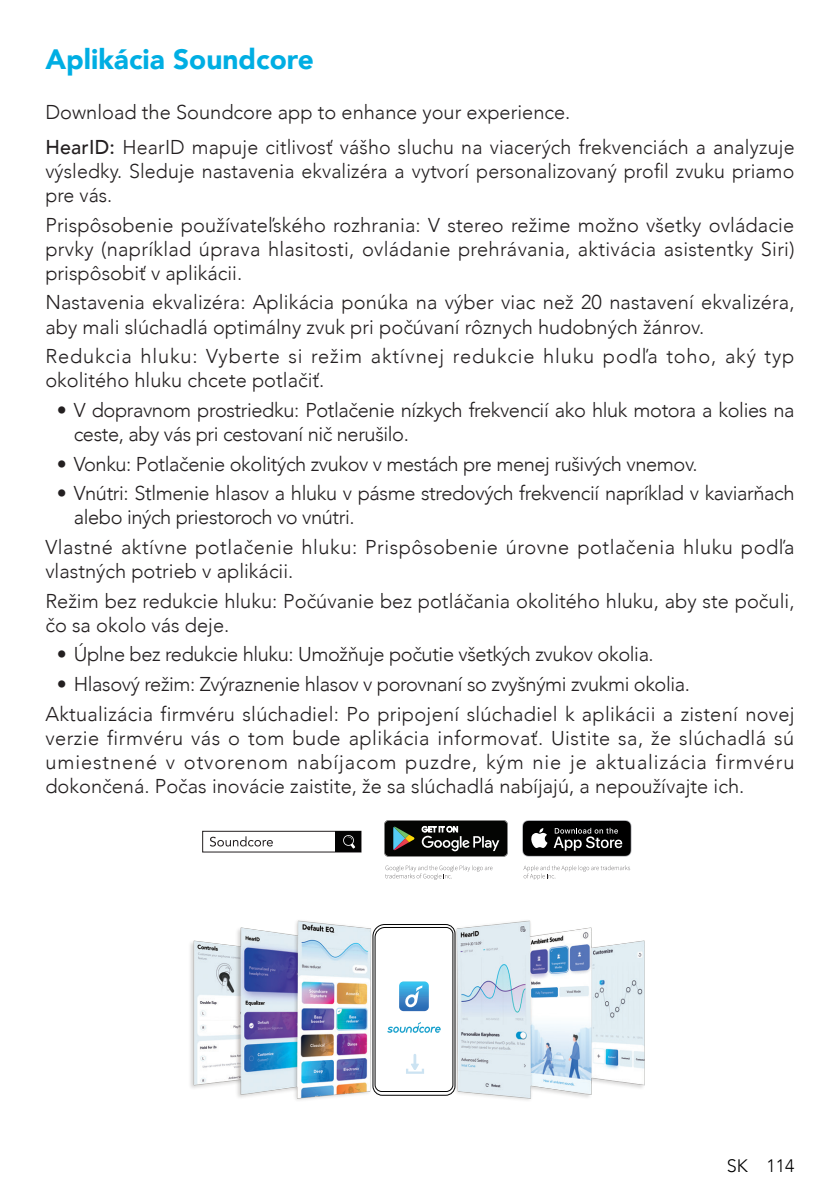
<style>
.page{position:relative;width:840px;height:1191px;background:#fff}
.page>*{position:absolute;margin:0;border:0;box-sizing:border-box;transform-origin:0 0}
.t1{font:900 28px "Avenir";color:#00aee3}
.t2{font:300 20px/24px "Avenir";color:#231f20}
.t3{font:300 20px/24px "Avenir";letter-spacing:-.02em;color:#231f20}
.t4{font:300 20px/24px "Avenir";letter-spacing:.025em;color:#231f20}
.t5{font:300 20px/24px "Avenir";letter-spacing:.04em;color:#231f20}
.t6{font:300 18px "Avenir";color:#000}
.s1{font-weight:500}
</style>
<div class="page">
<svg style="left:384px;top:820px;width:123px;height:36px;background:#2d302d"></svg>
<svg style="left:522px;top:820px;width:109px;height:36px;background:#303030"></svg>
<svg style="left:210px;top:836px;width:63px;height:10px"></svg>
<div style="left:202px;top:831px;width:159px;height:21px;border:1px solid #231f20"></div>
<div style="left:335px;top:831px;width:25px;height:21px;background:#030303"></div>
<svg style="left:343px;top:835px;width:12px;height:13px"></svg>
<svg style="left:523px;top:865px;width:106px;height:14px"></svg>
<svg style="left:385px;top:865px;width:107px;height:15px"></svg>
<img style="left:190px;top:920px;width:455px;height:180px">
<h1 class="t1" style="left:45px;top:36px;width:270px">Aplikácia Soundcore</h1>
<p class="t2" style="left:45px;top:94px;width:750px;line-height:35.4px">Download the Soundcore app to enhance your experience.<br><span class="s1">HearID:</span> HearID mapuje citlivosť vášho sluchu na viacerých frekvenciách a analyzuje</p>
<p class="t2" style="left:45px;top:159px;width:750px">výsledky. Sleduje nastavenia ekvalizéra a vytvorí personalizovaný profil zvuku priamo pre vás.</p>
<p class="t2" style="left:45px;top:213px;width:750px;text-align:justify">Prispôsobenie používateľského rozhrania: V stereo režime možno všetky ovládacie prvky (napríklad úprava hlasitosti, ovládanie prehrávania, aktivácia asistentky Siri) prispôsobiť v aplikácii.</p>
<p class="t2" style="left:45px;top:291px;width:750px">Nastavenia ekvalizéra: Aplikácia ponúka na výber viac než 20 nastavení ekvalizéra, aby mali slúchadlá optimálny zvuk pri počúvaní rôznych hudobných žánrov.</p>
<p class="t5" style="left:45px;top:344px;width:750px">Redukcia hluku: Vyberte si režim aktívnej redukcie hluku podľa toho, aký typ okolitého hluku chcete potlačiť.</p>
<p class="t3" style="left:74px;top:398px;width:722px;text-indent:-17px">• V dopravnom prostriedku: Potlačenie nízkych frekvencií ako hluk motora a kolies na ceste, aby vás pri cestovaní nič nerušilo.</p>
<p class="t3" style="left:57px;top:451px;width:642px">• Vonku: Potlačenie okolitých zvukov v mestách pre menej rušivých vnemov.</p>
<p class="t3" style="left:74px;top:481px;width:722px;text-indent:-17px">• Vnútri: Stlmenie hlasov a hluku v pásme stredových frekvencií napríklad v kaviarňach alebo iných priestoroch vo vnútri.</p>
<p class="t4" style="left:45px;top:535px;width:750px">Vlastné aktívne potlačenie hluku: Prispôsobenie úrovne potlačenia hluku podľa vlastných potrieb v aplikácii.</p>
<p class="t2" style="left:45px;top:588px;width:750px">Režim bez redukcie hluku: Počúvanie bez potláčania okolitého hluku, aby ste počuli, čo sa okolo vás deje.</p>
<p class="t3" style="left:57px;top:642px;width:598px">• Úplne bez redukcie hluku: Umožňuje počutie všetkých zvukov okolia.</p>
<p class="t2" style="left:45px;top:669px;width:750px;line-height:29.6px;text-indent:11px">• Hlasový režim: Zvýraznenie hlasov v porovnaní so zvyšnými zvukmi okolia.<br>Aktualizácia firmvéru slúchadiel: Po pripojení slúchadiel k aplikácii a zistení novej</p>
<p class="t2" style="left:45px;top:725px;width:750px;text-align:justify">verzie firmvéru vás o tom bude aplikácia informovať. Uistite sa, že slúchadlá sú umiestnené v otvorenom nabíjacom puzdre, kým nie je aktualizácia firmvéru dokončená. Počas inovácie zaistite, že sa slúchadlá nabíjajú, a nepoužívajte ich.</p>
<p class="t6" style="left:726px;top:1155px;width:69px">SK 114</p>
</div>
